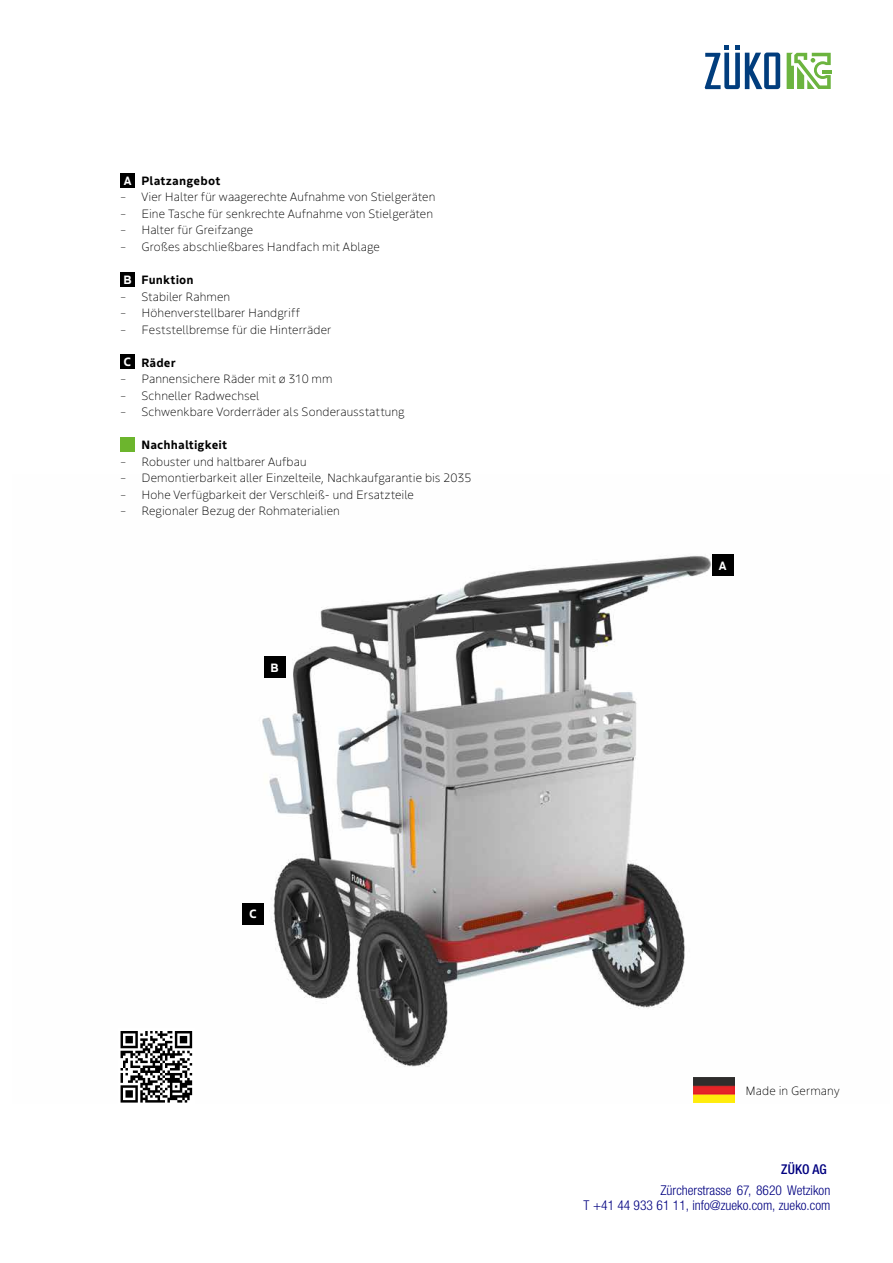
<style>
.page{position:relative;width:893px;height:1263px;background:#fff}
.page>*{position:absolute;margin:0;border:0;box-sizing:border-box;transform-origin:0 0}
.t1{font:300 condensed 13.5px/15.1px "Helvetica Neue LT Std";color:#000080;text-align:right}
.t2{font:500 condensed 13.5px "Helvetica Neue LT Std";letter-spacing:.005em;color:#000080}
.t3{font:200 12px "Boreal";letter-spacing:.005em;color:#000}
.t4{font:700 12px "Boreal";letter-spacing:.015em;color:#000}
.t5{font:700 12px "Boreal";color:#fff}
.s1{color:#fff}
</style>
<div class="page">
<img style="left:242px;top:554px;width:493px;height:549px">
<svg style="left:120px;top:1031px;width:73px;height:72px"></svg>
<svg style="left:121px;top:1031px;width:71px;height:71px"></svg>
<img style="left:693px;top:1077px;width:41px;height:26px">
<div style="left:712px;top:555px;width:21px;height:21px;background:#000"></div>
<div style="left:264px;top:657px;width:21px;height:21px;background:#000"></div>
<div style="left:243px;top:903px;width:21px;height:21px;background:#000"></div>
<div style="left:120px;top:173px;width:15px;height:15px;background:#000"></div>
<div style="left:120px;top:272px;width:15px;height:15px;background:#000"></div>
<div style="left:120px;top:354px;width:15px;height:15px;background:#000"></div>
<div style="left:120px;top:437px;width:15px;height:15px;background:#6cb52d"></div>
<svg style="left:705px;top:46px;width:75px;height:43px"></svg>
<svg style="left:787px;top:53px;width:45px;height:36px"></svg>
<p class="t4" style="left:124px;top:171px;width:98px"><span class="s1">A</span> Platzangebot</p>
<p class="t3" style="left:120px;top:188px;width:317px">– Vier Halter für waagerechte Aufnahme von Stielgeräten</p>
<p class="t3" style="left:120px;top:204px;width:314px">– Eine Tasche für senkrechte Aufnahme von Stielgeräten</p>
<p class="t3" style="left:120px;top:221px;width:135px">– Halter für Greifzange</p>
<p class="t3" style="left:120px;top:237px;width:261px">– Großes abschließbares Handfach mit Ablage</p>
<p class="t4" style="left:123px;top:270px;width:72px"><span class="s1">B</span> Funktion</p>
<p class="t3" style="left:120px;top:287px;width:112px">– Stabiler Rahmen</p>
<p class="t3" style="left:120px;top:303px;width:181px">– Höhenverstellbarer Handgriff</p>
<p class="t3" style="left:120px;top:320px;width:213px">– Feststellbremse für die Hinterräder</p>
<p class="t4" style="left:124px;top:353px;width:54px"><span class="s1">C</span> Räder</p>
<p class="t3" style="left:120px;top:369px;width:214px">– Pannensichere Räder mit ø 310 mm</p>
<p class="t3" style="left:120px;top:386px;width:141px">– Schneller Radwechsel</p>
<p class="t3" style="left:120px;top:402px;width:286px">– Schwenkbare Vorderräder als Sonderausstattung</p>
<p class="t4" style="left:141px;top:435px;width:87px">Nachhaltigkeit</p>
<p class="t3" style="left:120px;top:452px;width:188px">– Robuster und haltbarer Aufbau</p>
<p class="t3" style="left:120px;top:468px;width:353px">– Demontierbarkeit aller Einzelteile, Nachkaufgarantie bis 2035</p>
<p class="t3" style="left:120px;top:485px;width:295px">– Hohe Verfügbarkeit der Verschleiß- und Ersatzteile</p>
<p class="t3" style="left:120px;top:501px;width:221px">– Regionaler Bezug der Rohmaterialien</p>
<p class="t5" style="left:270px;top:658px;width:10px">B</p>
<p class="t5" style="left:249px;top:904px;width:10px">C</p>
<p class="t5" style="left:719px;top:556px;width:9px">A</p>
<p class="t3" style="left:746px;top:1081px;width:96px">Made in Germany</p>
<p class="t2" style="left:781px;top:1161px;width:47px">ZÜKO AG</p>
<p class="t1" style="left:583px;top:1182px;width:248px">Zürcherstrasse 67, 8620 Wetzikon<br>T +41 44 933 61 11, info@zueko.com, zueko.com</p>
</div>
